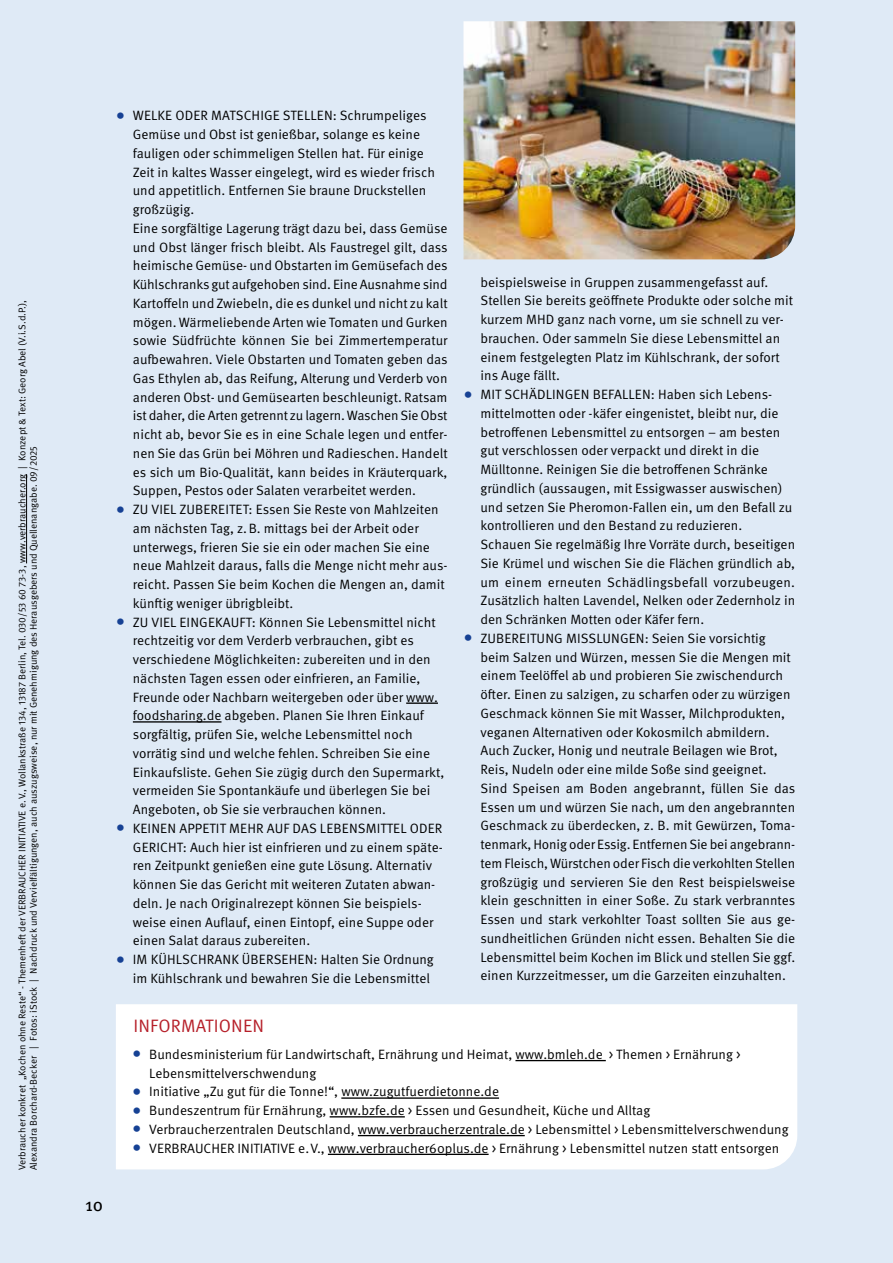
<style>
.page{position:relative;width:893px;height:1263px;background:#dfeaf6}
.page>*{position:absolute;margin:0;border:0;box-sizing:border-box;transform-origin:0 0}
.t1{font:18px "Meta Pro Norm";letter-spacing:.01em;color:#b61f29}
.t2{font:18px "Meta Pro";color:#000}
.t3{font:13.5px/18.8px "Meta Pro Norm";color:#000}
.t4{font:9.75px/11.2px "Meta Pro Norm";color:#000}
.s1{font-size:18px;color:#164194}
</style>
<div class="page">
<hr style="left:26px;top:474px;width:1px;height:89px;background:#000">
<hr style="left:406px;top:702px;width:32px;height:2px;background:#000">
<hr style="left:133px;top:721px;width:89px;height:1px;background:#000">
<div style="left:116px;top:1004px;width:681px;height:165px;background:#fff"></div>
<hr style="left:515px;top:1060px;width:91px;height:1px;background:#000">
<hr style="left:341px;top:1097px;width:158px;height:2px;background:#000">
<hr style="left:330px;top:1116px;width:75px;height:1px;background:#000">
<hr style="left:358px;top:1135px;width:167px;height:1px;background:#000">
<hr style="left:328px;top:1154px;width:161px;height:1px;background:#000">
<img style="left:463px;top:21px;width:332px;height:238px">
<p class="t4" style="left:16px;top:1170px;width:871px;rotate:-90deg">Verbraucher konkret „Kochen ohne Reste“ - Themenheft der VERBRAUCHER INITIATIVE e.V., Wollankstraße 134, 13187 Berlin, Tel. 030/53 60 73-3, www.verbraucher.org | Konzept &amp; Text: Georg Abel (V.i.S.d.P.),<br>Alexandra Borchard-Becker | Fotos: iStock | Nachdruck und Vervielfältigungen, auch auszugsweise, nur mit Genehmigung des Herausgebers und Quellenangabe. 09/2025</p>
<p class="t3" style="left:133px;top:105px;width:316px;text-indent:-17px"><span class="s1">•</span> WELKE ODER MATSCHIGE STELLEN: Schrumpeliges Gemüse und Obst ist genießbar, solange es keine fauligen oder schimmeligen Stellen hat. Für einige Zeit in kaltes Wasser eingelegt, wird es wieder frisch und appetitlich. Entfernen Sie braune Druckstellen großzügig.<br>Eine sorgfältige Lagerung trägt dazu bei, dass Gemüse und Obst länger frisch bleibt. Als Faustregel gilt, dass heimische Gemüse- und Obstarten im Gemüsefach des Kühlschranks gut aufgehoben sind. Eine Ausnahme sind Kartoffeln und Zwiebeln, die es dunkel und nicht zu kalt mögen. Wärmeliebende Arten wie Tomaten und Gurken sowie Südfrüchte können Sie bei Zimmertemperatur aufbewahren. Viele Obstarten und Tomaten geben das Gas Ethylen ab, das Reifung, Alterung und Verderb von anderen Obst- und Gemüsearten beschleunigt. Ratsam ist daher, die Arten getrennt zu lagern. Waschen Sie Obst nicht ab, bevor Sie es in eine Schale legen und entfer&shy;nen Sie das Grün bei Möhren und Radieschen. Handelt es sich um Bio-Qualität, kann beides in Kräuterquark, Suppen, Pestos oder Salaten verarbeitet werden.</p>
<p class="t3" style="left:133px;top:499px;width:316px;text-indent:-17px"><span class="s1">•</span> ZU VIEL ZUBEREITET: Essen Sie Reste von Mahlzeiten am nächsten Tag, z.B. mittags bei der Arbeit oder unterwegs, frieren Sie sie ein oder machen Sie eine neue Mahlzeit daraus, falls die Menge nicht mehr aus&shy;reicht. Passen Sie beim Kochen die Mengen an, damit künftig weniger übrigbleibt.</p>
<p class="t3" style="left:133px;top:612px;width:313px;text-indent:-17px"><span class="s1">•</span> ZU VIEL EINGEKAUFT: Können Sie Lebensmittel nicht rechtzeitig vor dem Verderb verbrauchen, gibt es verschiedene Möglichkeiten: zubereiten und in den nächsten Tagen essen oder einfrieren, an Familie, Freunde oder Nachbarn weitergeben oder über www. foodsharing.de abgeben. Planen Sie Ihren Einkauf sorgfältig, prüfen Sie, welche Lebensmittel noch vorrätig sind und welche fehlen. Schreiben Sie eine Einkaufsliste. Gehen Sie zügig durch den Supermarkt, vermeiden Sie Spontankäufe und überlegen Sie bei Angeboten, ob Sie sie verbrauchen können.</p>
<p class="t3" style="left:133px;top:818px;width:311px;text-indent:-17px"><span class="s1">•</span> KEINEN APPETIT MEHR AUF DAS LEBENSMITTEL ODER GERICHT: Auch hier ist einfrieren und zu einem späte&shy;ren Zeitpunkt genießen eine gute Lösung. Alternativ können Sie das Gericht mit weiteren Zutaten abwan&shy;deln. Je nach Originalrezept können Sie beispiels&shy;weise einen Auflauf, einen Eintopf, eine Suppe oder einen Salat daraus zubereiten.</p>
<p class="t3" style="left:116px;top:949px;width:319px;text-align:right"><span class="s1">•</span> IM KÜHLSCHRANK ÜBERSEHEN: Halten Sie Ordnung im Kühlschrank und bewahren Sie die Lebensmittel</p>
<h1 class="t1" style="left:133px;top:1012px;width:132px">INFORMATIONEN</h1>
<p class="t3" style="left:149px;top:1044px;width:593px;text-indent:-17px"><span class="s1">•</span> Bundesministerium für Landwirtschaft, Ernährung und Heimat, www.bmleh.de &gt; Themen &gt; Ernährung &gt;<br>Lebensmittelverschwendung</p>
<p class="t3" style="left:132px;top:1081px;width:368px"><span class="s1">•</span> Initiative „Zu gut für die Tonne!“, www.zugutfuerdietonne.de</p>
<p class="t3" style="left:132px;top:1100px;width:520px"><span class="s1">•</span> Bundeszentrum für Ernährung, www.bzfe.de &gt; Essen und Gesundheit, Küche und Alltag</p>
<p class="t3" style="left:132px;top:1119px;width:658px"><span class="s1">•</span> Verbraucherzentralen Deutschland, www.verbraucherzentrale.de &gt; Lebensmittel &gt; Lebensmittelverschwendung</p>
<p class="t3" style="left:132px;top:1138px;width:649px"><span class="s1">•</span> VERBRAUCHER INITIATIVE e.V., www.verbraucher60plus.de &gt; Ernährung &gt; Lebensmittel nutzen statt entsorgen</p>
<p class="t3" style="left:480px;top:272px;width:314px">beispielsweise in Gruppen zusammengefasst auf.<br>Stellen Sie bereits geöffnete Produkte oder solche mit kurzem MHD ganz nach vorne, um sie schnell zu ver&shy;brauchen. Oder sammeln Sie diese Lebensmittel an einem festgelegten Platz im Kühlschrank, der sofort ins Auge fällt.</p>
<p class="t3" style="left:480px;top:384px;width:316px;text-indent:-17px"><span class="s1">•</span> MIT SCHÄDLINGEN BEFALLEN: Haben sich Lebens&shy;mittelmotten oder -käfer eingenistet, bleibt nur, die betroffenen Lebensmittel zu entsorgen – am besten gut verschlossen oder verpackt und direkt in die Mülltonne. Reinigen Sie die betroffenen Schränke gründlich (aussaugen, mit Essigwasser auswischen) und setzen Sie Pheromon-Fallen ein, um den Befall zu kontrollieren und den Bestand zu reduzieren.<br>Schauen Sie regelmäßig Ihre Vorräte durch, beseitigen Sie Krümel und wischen Sie die Flächen gründlich ab, um einem erneuten Schädlingsbefall vorzubeugen.<br>Zusätzlich halten Lavendel, Nelken oder Zedernholz in den Schränken Motten oder Käfer fern.</p>
<p class="t3" style="left:480px;top:628px;width:316px;text-indent:-17px"><span class="s1">•</span> ZUBEREITUNG MISSLUNGEN: Seien Sie vorsichtig beim Salzen und Würzen, messen Sie die Mengen mit einem Teelöffel ab und probieren Sie zwischendurch öfter. Einen zu salzigen, zu scharfen oder zu würzigen Geschmack können Sie mit Wasser, Milchprodukten, veganen Alternativen oder Kokosmilch abmildern.<br>Auch Zucker, Honig und neutrale Beilagen wie Brot, Reis, Nudeln oder eine milde Soße sind geeignet.<br>Sind Speisen am Boden angebrannt, füllen Sie das Essen um und würzen Sie nach, um den angebrannten Geschmack zu überdecken, z. B. mit Gewürzen, Toma&shy;tenmark, Honig oder Essig. Entfernen Sie bei angebrann&shy;tem Fleisch, Würstchen oder Fisch die verkohlten Stellen großzügig und servieren Sie den Rest beispielsweise klein geschnitten in einer Soße. Zu stark verbranntes Essen und stark verkohlter Toast sollten Sie aus ge&shy;sundheitlichen Gründen nicht essen. Behalten Sie die Lebensmittel beim Kochen im Blick und stellen Sie ggf. einen Kurzzeitmesser, um die Garzeiten einzuhalten.</p>
<h1 class="t2" style="left:85px;top:1191px;width:20px">10</h1>
</div>
